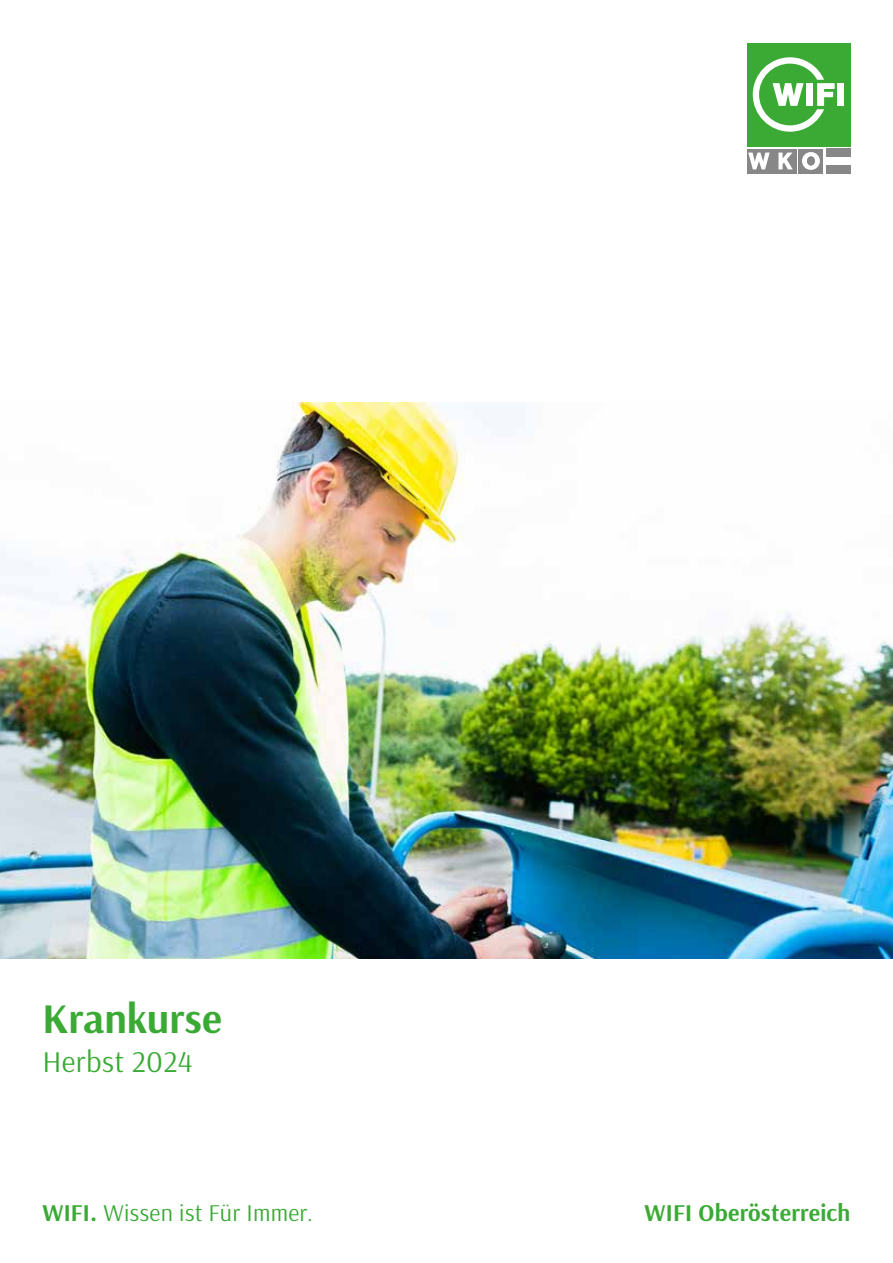
<style>
.page{position:relative;width:893px;height:1263px;background:#fff}
.page>*{position:absolute;margin:0;border:0;box-sizing:border-box;transform-origin:0 0}
.t1{font:700 42px "Arsenal";letter-spacing:-.005em;color:#3aaa35}
.t2{font:30px "Arsenal";letter-spacing:.01em;color:#3aaa35}
.t3{font:24px "Arsenal";letter-spacing:.01em;color:#3aaa35}
.t4{font:700 24px "Arsenal";letter-spacing:.01em;color:#3aaa35}
.s1{font-weight:700}
</style>
<div class="page">
<div style="left:747px;top:43px;width:103px;height:103px;background:#3aaa35"></div>
<div style="left:798px;top:149px;width:25px;height:25px;background:#878787"></div>
<div style="left:772px;top:149px;width:25px;height:25px;background:#878787"></div>
<svg style="left:778px;top:153px;width:15px;height:16px"></svg>
<div style="left:747px;top:149px;width:24px;height:25px;background:#878787"></div>
<svg style="left:748px;top:153px;width:22px;height:16px"></svg>
<div style="left:826px;top:165px;width:24px;height:9px;background:#878787"></div>
<svg style="left:802px;top:152px;width:18px;height:18px"></svg>
<div style="left:807px;top:156px;width:8px;height:9px;background:#878787;border-radius:50%"></div>
<svg style="left:753px;top:57px;width:82px;height:75px"></svg>
<div style="left:837px;top:83px;width:7px;height:23px;background:#fff"></div>
<div style="left:826px;top:149px;width:24px;height:8px;background:#878787"></div>
<img style="left:0;top:402px;width:893px;height:557px">
<h1 class="t1" style="left:43px;top:989px;width:181px">Krankurse</h1>
<p class="t2" style="left:43px;top:1041px;width:152px">Herbst 2024</p>
<p class="t3" style="left:43px;top:1197px;width:272px"><span class="s1">WIFI.</span> Wissen ist Für Immer.</p>
<p class="t4" style="left:645px;top:1196px;width:207px">WIFI Oberösterreich</p>
</div>
